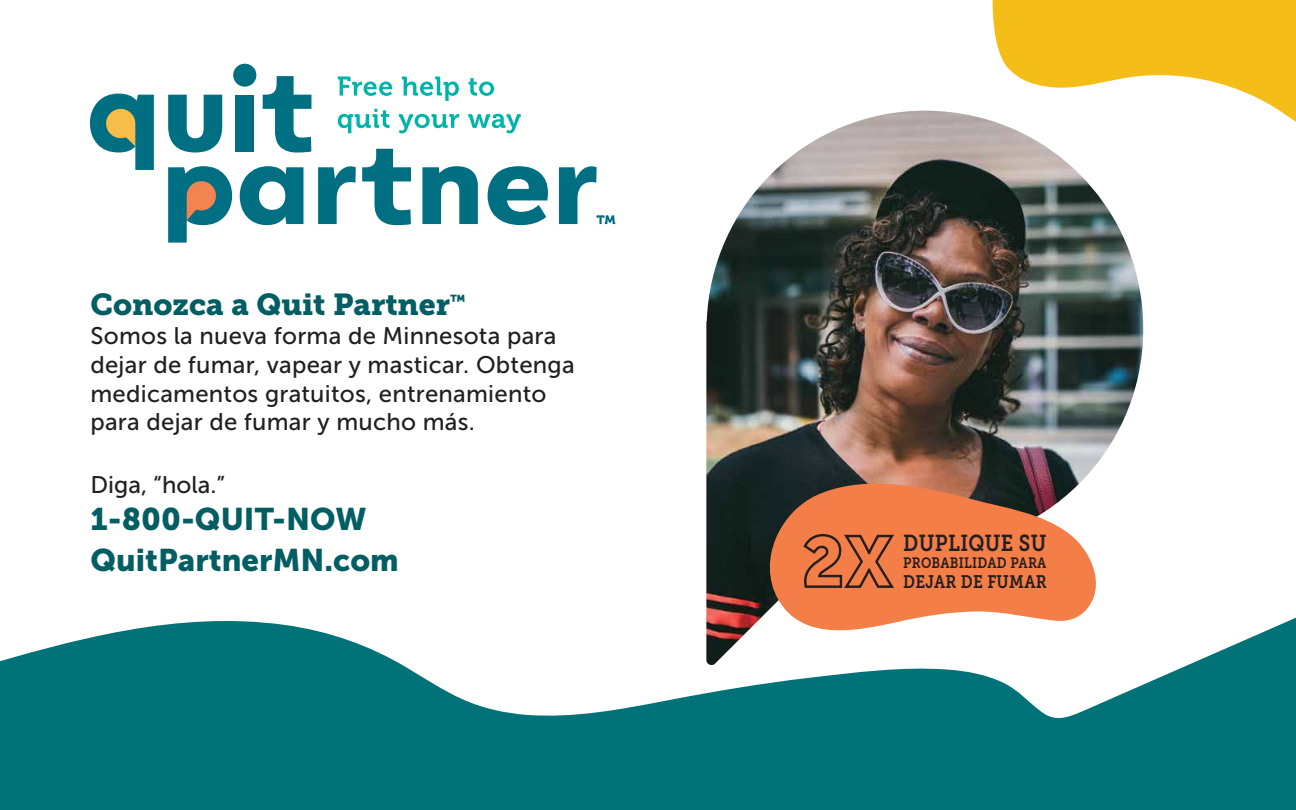
<style>
.page{position:relative;width:1296px;height:810px;background:#fff}
.page>*{position:absolute;margin:0;border:0;box-sizing:border-box;transform-origin:0 0}
.t1{font:31.05px/41.2px "Museo Sans 900";color:#035e63}
.t2{font:30.15px "Museo Slab 900";color:#035e63}
.t3{font:23.85px/28.8px "Museo Sans 500";letter-spacing:.01em;color:#231f20}
.t4{font:22.95px "Museo Slab 700";letter-spacing:.02em;color:#231f20;scale:.85 1}
.t5{font:18px "Museo Slab 700";letter-spacing:.02em;color:#231f20;scale:.85 1}
.t6{font:14.85px "Museo Slab 700";letter-spacing:.02em;color:#231f20;scale:.85 1}
</style>
<div class="page">
<img style="left:706px;top:111px;width:438px;height:492px">
<svg style="left:338px;top:76px;width:54px;height:20px"></svg>
<svg style="left:402px;top:76px;width:57px;height:25px"></svg>
<svg style="left:468px;top:78px;width:26px;height:18px"></svg>
<svg style="left:338px;top:109px;width:52px;height:24px"></svg>
<svg style="left:399px;top:114px;width:60px;height:19px"></svg>
<svg style="left:468px;top:114px;width:53px;height:19px"></svg>
<svg style="left:240px;top:166px;width:63px;height:59px"></svg>
<svg style="left:318px;top:166px;width:38px;height:58px"></svg>
<svg style="left:362px;top:149px;width:49px;height:76px"></svg>
<svg style="left:422px;top:166px;width:56px;height:58px"></svg>
<svg style="left:488px;top:166px;width:60px;height:59px"></svg>
<svg style="left:168px;top:95px;width:54px;height:58px"></svg>
<svg style="left:233px;top:63px;width:23px;height:24px"></svg>
<div style="left:235px;top:95px;width:19px;height:56px;background:#006f82"></div>
<svg style="left:263px;top:76px;width:48px;height:77px"></svg>
<svg style="left:90px;top:94px;width:64px;height:76px"></svg>
<svg style="left:168px;top:166px;width:64px;height:77px"></svg>
<svg style="left:559px;top:166px;width:56px;height:58px"></svg>
<svg style="left:0;top:603px;width:1296px;height:207px;fill:#007278"></svg>
<svg style="left:988px;top:0;width:308px;height:135px"></svg>
<svg style="left:757px;top:475px;width:342px;height:169px;fill:#f47e47"></svg>
<svg style="left:803px;top:533px;width:92px;height:57px;background:#c5693e"></svg>
<p class="t2" style="left:90px;top:287px;width:377px">Conozca a Quit Partner<sup>™</sup></p>
<p class="t3" style="left:90px;top:322px;width:486px">Somos la nueva forma de Minnesota para dejar de fumar, vapear y masticar. Obtenga medicamentos gratuitos, entrenamiento para dejar de fumar y mucho más.</p>
<p class="t3" style="left:90px;top:470px;width:136px">Diga, “hola.”</p>
<h1 class="t1" style="left:90px;top:499px;width:310px">1-800-QUIT-NOW<br>QuitPartnerMN.com</h1>
<p class="t4" style="left:903px;top:530px;width:170px">DUPLIQUE SU</p>
<p class="t6" style="left:903px;top:554px;width:170px">PROBABILIDAD PARA</p>
<p class="t5" style="left:903px;top:571px;width:171px">DEJAR DE FUMAR</p>
</div>
